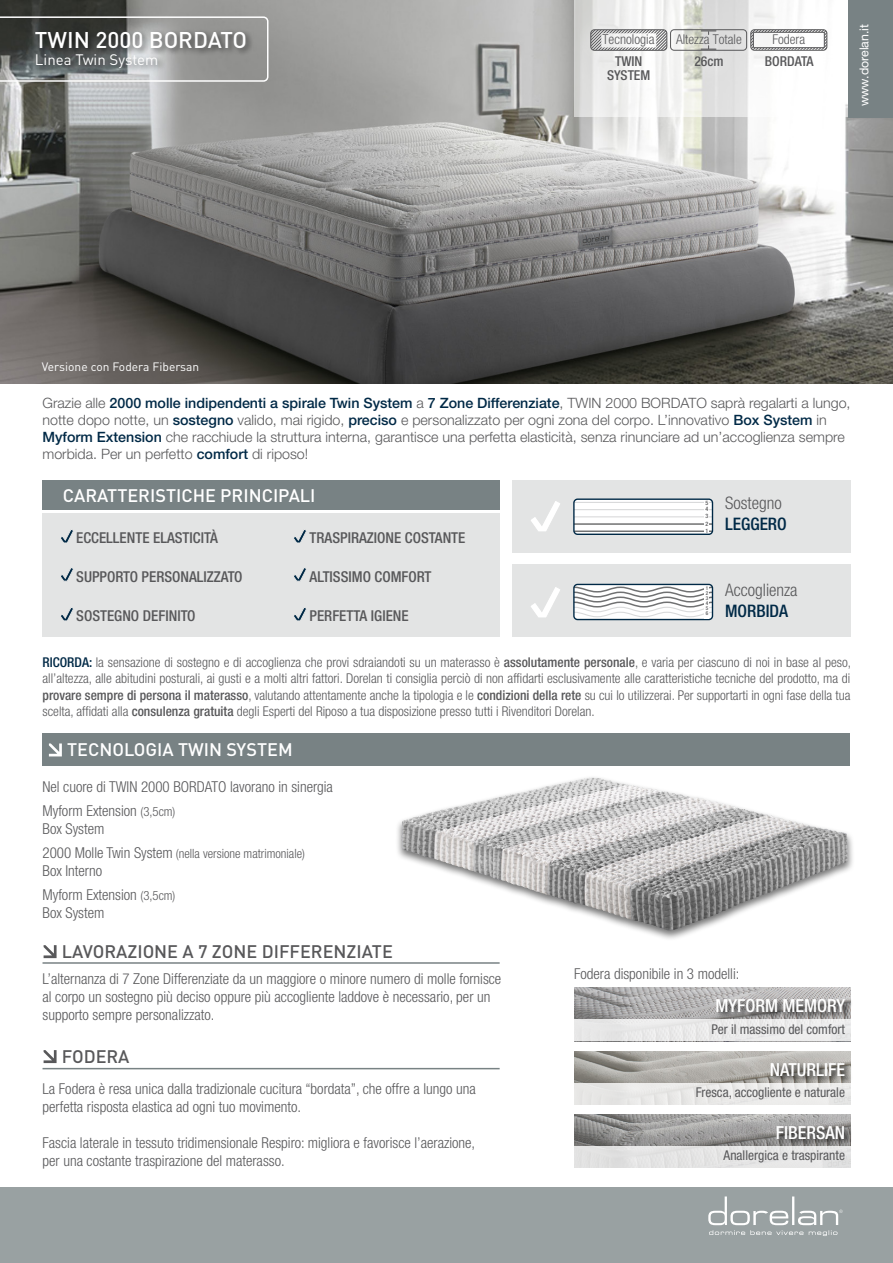
<style>
.page{position:relative;width:893px;height:1263px;background:#fff}
.page>*{position:absolute;margin:0;border:0;box-sizing:border-box;transform-origin:0 0}
.t1{font:500 22.5px "DIN";color:#fff}
.t2{font:500 18px "DIN";color:#fff}
.t3{font:500 18px "DIN";color:#58585a}
.t4{font:500 condensed 18px "Helvetica Neue LT Std";color:#fff}
.t5{font:300 condensed 17.25px "Helvetica Neue LT Std";color:#58585a}
.t6{font:500 condensed 17.25px "Helvetica Neue LT Std";color:#002946}
.t7{font:300 condensed 15px/18px "Helvetica Neue LT Std";color:#58585a}
.t8{font:500 condensed 15px "Helvetica Neue LT Std";color:#58585a}
.t9{font:15px "DIN";color:#fff}
.t10{font:300 14.25px/17.1px "Helvetica Neue LT Std";color:#58585a}
.t11{font:500 condensed 13.65px/13.6px "Helvetica Neue LT Std";color:#58585a;text-align:center}
.t12{font:300 condensed 13.65px "Helvetica Neue LT Std";color:#58585a}
.t13{font:300 condensed 13.5px/16.5px "Helvetica Neue LT Std";color:#58585a;text-align:justify}
.t14{font:condensed 13.5px "Helvetica Neue LT Std";color:#58585a}
.t15{font:300 condensed 12.75px "Helvetica Neue LT Std";color:#58585a}
.t16{font:12.3px "Helvetica Neue LT Std";color:#fff}
.t17{font:12px "DIN";color:#fff}
.t18{font:500 condensed 6px/7.1px "Helvetica Neue LT Std";color:#58585a}
.t19{font:500 condensed 5.25px/4.9px "Helvetica Neue LT Std";color:#58585a;text-align:justify}
.s1{font-weight:500;color:#002946}
.s2{font-weight:500}
.s3{font-size:12.75px}
.s4{font-size:15px}
</style>
<div class="page">
<div style="left:0;top:1187px;width:893px;height:76px;background:#99a1a2"></div>
<svg style="left:708px;top:1196px;width:135px;height:40px"></svg>
<img style="left:574px;top:1051px;width:276px;height:32px">
<img style="left:574px;top:988px;width:276px;height:32px">
<img style="left:574px;top:1114px;width:276px;height:32px">
<img style="left:0;top:0;width:893px;height:383px">
<svg style="left:574px;top:0;width:274px;height:117px"></svg>
<svg style="left:0;top:16px;width:268px;height:66px;background:#7b7d7c"></svg>
<div style="left:43px;top:480px;width:457px;height:32px;background:#788284"></div>
<div style="left:43px;top:511px;width:457px;height:126px;background:#e3e4e4"></div>
<hr style="left:43px;top:510px;width:457px;height:2px;background:#fff">
<svg style="left:294px;top:530px;width:13px;height:13px"></svg>
<svg style="left:294px;top:568px;width:12px;height:13px"></svg>
<svg style="left:294px;top:607px;width:13px;height:14px"></svg>
<svg style="left:61px;top:530px;width:13px;height:13px"></svg>
<svg style="left:61px;top:568px;width:12px;height:13px"></svg>
<svg style="left:61px;top:607px;width:13px;height:14px"></svg>
<div style="left:43px;top:733px;width:807px;height:32px;background:#788284"></div>
<hr style="left:43px;top:1068px;width:457px;height:1px;background:#788284">
<svg style="left:49px;top:743px;width:13px;height:13px"></svg>
<div style="left:848px;top:0;width:45px;height:118px;background:#788284"></div>
<div style="left:574px;top:1020px;width:276px;height:21px;background:#eaeaea"></div>
<div style="left:716px;top:998px;width:137px;height:22px;background:#000;opacity:.75"></div>
<div style="left:574px;top:1146px;width:276px;height:21px;background:#e4e4e4"></div>
<div style="left:776px;top:1124px;width:76px;height:22px;background:#000;opacity:.75"></div>
<div style="left:574px;top:1083px;width:276px;height:21px;background:#eae9e8"></div>
<div style="left:770px;top:1061px;width:82px;height:22px;background:#000;opacity:.75"></div>
<div style="left:575px;top:14px;width:267px;height:81px;background:#fff;opacity:.9"></div>
<svg style="left:590px;top:29px;width:237px;height:22px"></svg>
<svg style="left:44px;top:1050px;width:13px;height:13px"></svg>
<div style="left:395px;top:775px;width:460px;height:166px;background:#000;opacity:.55"></div>
<img style="left:402px;top:778px;width:187px;height:119px">
<hr style="left:43px;top:962px;width:457px;height:2px;background:#788284">
<svg style="left:44px;top:945px;width:13px;height:13px"></svg>
<div style="left:512px;top:480px;width:338px;height:72px;background:#e3e4e4"></div>
<div style="left:512px;top:564px;width:338px;height:73px;background:#e3e4e4"></div>
<svg style="left:531px;top:501px;width:29px;height:30px"></svg>
<svg style="left:531px;top:587px;width:29px;height:31px"></svg>
<svg style="left:574px;top:584px;width:138px;height:34px"></svg>
<div style="left:573px;top:584px;width:140px;height:36px;border:1px solid #002946;border-radius:4px"></div>
<div style="left:704px;top:586px;width:5px;height:32px;background:#fff"></div>
<div style="left:575px;top:500px;width:136px;height:33px;background:#fff"></div>
<hr style="left:574px;top:502px;width:138px;height:1px;background:#d9dadb">
<hr style="left:574px;top:523px;width:138px;height:2px;background:#707172">
<hr style="left:574px;top:530px;width:138px;height:2px;background:#707172">
<hr style="left:574px;top:509px;width:138px;height:1px;background:#d9dadb">
<hr style="left:574px;top:516px;width:138px;height:1px;background:#d9dadb">
<div style="left:704px;top:500px;width:5px;height:33px;background:#fff"></div>
<div style="left:573px;top:498px;width:140px;height:37px;border:1px solid #002946;border-radius:4px"></div>
<h1 class="t1" style="left:35px;top:25px;width:214px">TWIN 2000 BORDATO</h1>
<p class="t9" style="left:35px;top:50px;width:125px">Linea Twin System</p>
<p class="t12" style="left:603px;top:31px;width:53px">Tecnologia</p>
<p class="t13" style="left:676px;top:31px;width:67px">Altezza Totale</p>
<p class="t13" style="left:772px;top:31px;width:34px">Fodera</p>
<p class="t11" style="left:607px;top:55px;width:45px">TWIN<br>SYSTE M</p>
<p class="t11" style="left:694px;top:55px;width:31px">26cm</p>
<p class="t11" style="left:765px;top:55px;width:38px">BORDATA</p>
<p class="t16" style="left:857px;top:106px;width:84px;rotate:-90deg">www.dorelan.it</p>
<p class="t17" style="left:42px;top:359px;width:159px">Versione con Fodera Fibersan</p>
<p class="t10" style="left:43px;top:394px;width:809px">Grazie alle <span class="s1">2000 molle indipendenti a spirale Twin System</span> a <span class="s1">7 Zone Differenziate</span>, TWIN 2000 BORDATO saprà regalarti a lungo, notte dopo notte, un <span class="s1">sostegno</span> valido, mai rigido, <span class="s1">preciso</span> e personalizzato per ogni zona del corpo. L’innovativo <span class="s1">Box System</span> in <span class="s1">Myform Extension</span> che racchiude la struttura interna, garantisce una perfetta elasticità, senza rinunciare ad un’accoglienza sempre morbida. Per un perfetto <span class="s1">comfort</span> di riposo!</p>
<h2 class="t2" style="left:63px;top:484px;width:254px">CARATTERISTICHE PRINCIPALI</h2>
<p class="t8" style="left:76px;top:528px;width:9px">ECCE</p>
<p class="t8" style="left:106px;top:528px;width:22px">LLENTE</p>
<p class="t8" style="left:153px;top:528px;width:37px">ELASTICIT</p>
<p class="t8" style="left:210px;top:528px;width:9px">À</p>
<p class="t8" style="left:76px;top:567px;width:168px">SUPPORTO PERSONALIZZATO</p>
<p class="t8" style="left:76px;top:606px;width:121px">SOSTEGNO DEFINITO</p>
<p class="t8" style="left:310px;top:528px;width:128px">TRASPI RAZIONE COSTANTE</p>
<p class="t8" style="left:310px;top:567px;width:123px">ALTISSIMO COMFORT</p>
<p class="t8" style="left:310px;top:606px;width:38px">PERFETTA</p>
<p class="t8" style="left:371px;top:606px;width:19px">IGIENE</p>
<p class="t18" style="left:705px;top:500px;width:4px;line-height:6.3px">5<br>4</p>
<p class="t18" style="left:705px;top:513px;width:4px;text-align:justify">3<br>2<br>1</p>
<p class="t5" style="left:725px;top:493px;width:58px">Sostegno</p>
<p class="t6" style="left:725px;top:514px;width:63px">LEGGERO</p>
<p class="t19" style="left:706px;top:585px;width:4px">1<br>2<br>3<br>4<br>5<br>6</p>
<p class="t5" style="left:725px;top:580px;width:74px">Accoglienza</p>
<p class="t6" style="left:725px;top:601px;width:64px">MORBIDA</p>
<p class="t13" style="left:43px;top:653px;width:810px"><span class="s1">RICORDA:</span> la sensazione di sostegno e di accoglienza che provi sdraiandoti su un materasso è <span class="s2">assolutamente personale</span>, e varia per ciascuno di noi in base al peso, all’altezza, alle abitudini posturali, ai gusti e a molti altri fattori. Dorelan ti consiglia perciò di non affidarti esclusivamente alle caratteristiche tecniche del prodotto, ma di <span class="s2">provare sempre di persona il materasso</span>, valutando attentamente anche la tipologia e le <span class="s2">condizioni della rete</span> su cui lo utilizzerai. Per supportarti in ogni fase della tua scelta, affidati alla <span class="s2">consulenza gratuita</span> degli Esperti del Riposo a tua disposizione presso tutti i Rivenditori Dorelan.</p>
<h2 class="t2" style="left:67px;top:738px;width:227px">TECNOLOGIA TWIN SYSTEM</h2>
<p class="t7" style="left:43px;top:774px;width:292px;line-height:24px">Nel cuore di TWIN 2000 BORDATO lavorano in sinergia<br>Myform Extension <span class="s3">(3,5cm)</span></p>
<p class="t7" style="left:43px;top:819px;width:63px">Box System</p>
<p class="t15" style="left:43px;top:846px;width:264px"><span class="s4">2000 Molle Twin System</span> (nella versione matrimoniale)</p>
<p class="t7" style="left:43px;top:858px;width:134px;line-height:24px">Box Interno<br>Myform Extension <span class="s3">(3,5cm)</span></p>
<p class="t7" style="left:43px;top:903px;width:63px">Box System</p>
<h2 class="t3" style="left:62px;top:940px;width:332px">LAVORAZIONE A 7 ZONE DIFFERENZIATE</h2>
<p class="t7" style="left:43px;top:969px;width:460px">L’alternanza di 7 Zone Differenziate da un maggiore o minore numero di molle fornisce al corpo un sostegno più deciso oppure più accogliente laddove è necessario, per un supporto sempre personalizzato.</p>
<h2 class="t3" style="left:62px;top:1045px;width:69px">FODERA</h2>
<p class="t7" style="left:43px;top:1080px;width:435px">La Fodera è resa unica dalla tradizionale cucitura “bordata”, che offre a lungo una perfetta risposta elastica ad ogni tuo movimento.</p>
<p class="t7" style="left:43px;top:1134px;width:434px">Fascia laterale in tessuto tridimensionale Respiro: migliora e favorisce l’aerazione, per una costante traspirazione del materasso.</p>
<p class="t7" style="left:574px;top:964px;width:167px">Fodera disponibile in 3 modelli:</p>
<h2 class="t4" style="left:715px;top:995px;width:131px">MYFORM MEMORY</h2>
<p class="t14" style="left:712px;top:1021px;width:135px">Per il massimo del comfort</p>
<h2 class="t4" style="left:770px;top:1058px;width:75px">NATURLIFE</h2>
<p class="t14" style="left:696px;top:1084px;width:151px">Fresca, accogliente e naturale</p>
<h2 class="t4" style="left:776px;top:1122px;width:61px">FIBERSAN</h2>
<p class="t14" style="left:724px;top:1148px;width:123px">Anallergica e traspirante</p>
</div>
